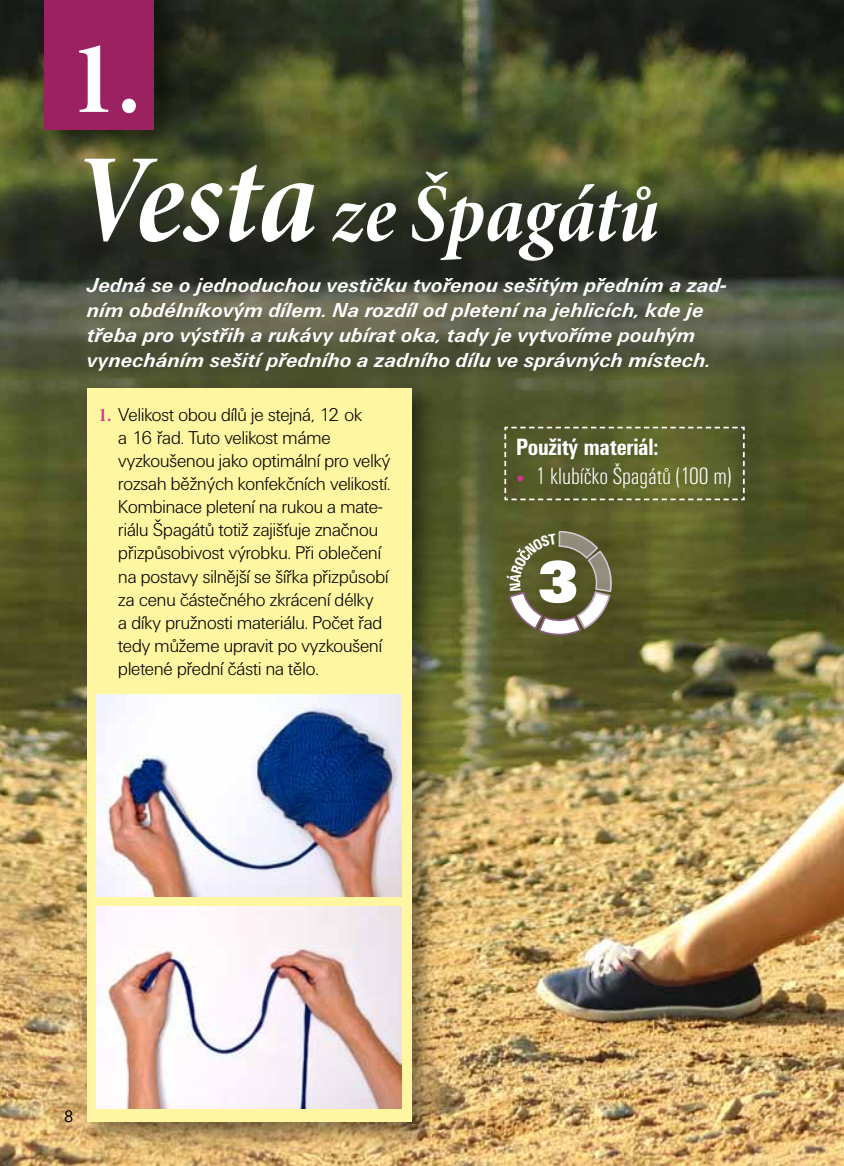
<style>
.page{position:relative;width:844px;height:1166px;background:#fff}
.page>*{position:absolute;margin:0;border:0;box-sizing:border-box;transform-origin:0 0}
.t1{font:105px "Minion Pro Bold Cn Subh";color:#fff}
.t2{font:84px "Minion Pro Bold Cn It Subh";color:#fff}
.t3{font:700 60.9px "U001 DOT Ultr";color:#fff}
.t4{font:24.5px "U001 DOT Ligh Cond";color:#fff}
.t5{font:700 condensed 24.5px "U001 DOT";letter-spacing:-.01em;color:#fff}
.t6{font:italic 700 21px/25.2px "U001 DOT";color:#fff}
.t7{font:19.25px/23.1px "U001 DOT Ligh";color:#000}
.t8{font:300 17.5px "Myriad Pro";color:#000}
.s1{font-size:127.75px}
.s2{font-family:"Minion Pro Bold Cn Subh";color:#d7388b}
</style>
<div class="page">
<img style="left:0;top:0;width:843px;height:1166px">
<div style="left:81px;top:382px;width:357px;height:766px;background:#000;opacity:.45"></div>
<div style="left:87px;top:388px;width:324px;height:733px;background:#fff6a1"></div>
<svg style="left:503px;top:426px;width:242px;height:75px;background:#5f6532"></svg>
<img style="left:96px;top:694px;width:305px;height:203px">
<img style="left:96px;top:907px;width:305px;height:202px">
<div style="left:38px;top:0;width:143px;height:156px;background:#000;opacity:.45"></div>
<div style="left:45px;top:0;width:109px;height:129px;background:#9c2161"></div>
<svg style="left:506px;top:531px;width:105px;height:105px;background:#757351"></svg>
<h1 class="t1" style="left:69px;top:16px;width:73px">1.</h1>
<h2 class="t2" style="left:73px;top:163px;width:587px"><span class="s1">Vesta</span> ze Špagátů</h2>
<p class="t6" style="left:87px;top:273px;width:641px">Jedná se o jednoduchou vestičku tvořenou sešitým předním a zad&shy;ním obdélníkovým dílem. Na rozdíl od pletení na jehlicích, kde je třeba pro výstřih a rukávy ubírat oka, tady je vytvoříme pouhým vynecháním sešití předního a zadního dílu ve správných místech.</p>
<p class="t7" style="left:118px;top:403px;width:274px;text-indent:-20px"><span class="s2">1.</span> Velikost obou dílů je stejná, 12 ok<br>a 16 řad. Tuto velikost máme vyzkoušenou jako optimální pro velký rozsah běžných konfekčních velikostí.<br>Kombinace pletení na rukou a mate&shy;riálu Špagátů totiž zajišťuje značnou přizpůsobivost výrobku. Při oblečení na postavy silnější se šířka přizpůsobí za cenu částečného zkrácení délky<br>a díky pružnosti materiálu. Počet řad tedy můžeme upravit po vyzkoušení pletené přední části na tělo.</p>
<p class="t5" style="left:516px;top:433px;width:144px">Použitý materiál:</p>
<p class="t4" style="left:516px;top:463px;width:217px"><span class="s2">•</span> 1 klubíčko Špagátů (100 m)</p>
<h3 class="t3" style="left:538px;top:545px;width:42px">3</h3>
<p class="t8" style="left:64px;top:1106px;width:10px">8</p>
</div>
